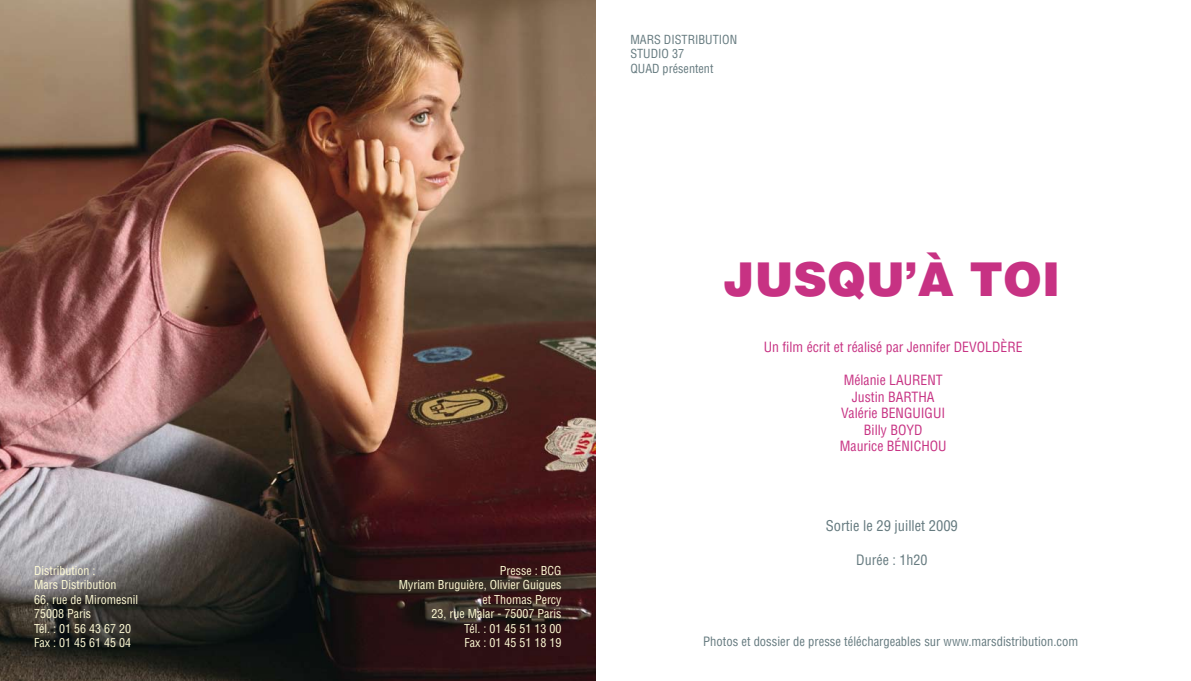
<style>
.page{position:relative;width:1191px;height:681px;background:#fff}
.page>*{position:absolute;margin:0;border:0;box-sizing:border-box;transform-origin:0 0}
.t1{font:900 46.6px "Helvetica";color:#c73283}
.t2{font:condensed 14.5px "Helvetica";color:#657a7f}
.t3{font:condensed 14px "Helvetica";color:#657a7f}
.t4{font:condensed 13.8px/16.5px "Helvetica";color:#c73283;text-align:center}
.t5{font:condensed 12.6px "Helvetica";color:#657a7f}
.t6{font:condensed 12.2px/14.6px "Helvetica";color:#657a7f}
.t7{font:condensed 12px/14.4px "Helvetica";color:#fffbd5;text-align:right}
</style>
<div class="page">
<img style="left:0;top:0;width:595px;height:680px">
<p class="t7" style="left:34px;top:563px;width:105px;text-align:left">Distribution :<br>Mars Distribution<br>66, rue de Miromesnil<br>75008 Paris<br>Tél. : 01 56 43 67 20<br>Fax : 01 45 61 45 04</p>
<p class="t6" style="left:630px;top:32px;width:108px">MARS DISTRIBUTION<br>STUDIO 37<br>QUAD présentent</p>
<p class="t7" style="left:399px;top:563px;width:164px">Presse : BCG<br>Myriam Bruguière, Olivier Guigues et Thomas Percy<br>23, rue Malar - 75007 Paris<br>Tél. : 01 45 51 13 00<br>Fax : 01 45 51 18 19</p>
<h1 class="t1" style="left:723px;top:248px;width:338px">JUSQU’À TOI</h1>
<p class="t4" style="left:764px;top:338px;width:260px">Un film écrit et réalisé par Jennifer DEVOLDÈRE</p>
<p class="t4" style="left:840px;top:371px;width:108px">Mélanie LAURENT<br>Justin BARTHA<br>Valérie BENGUIGUI<br>Billy BOYD<br>Maurice BÉNICHOU</p>
<p class="t2" style="left:826px;top:516px;width:133px">Sortie le 29 juillet 2009</p>
<p class="t3" style="left:856px;top:550px;width:73px">Durée : 1h20</p>
<p class="t5" style="left:703px;top:633px;width:376px">Photos et dossier de presse téléchargeables sur www.marsdistribution.com</p>
</div>
